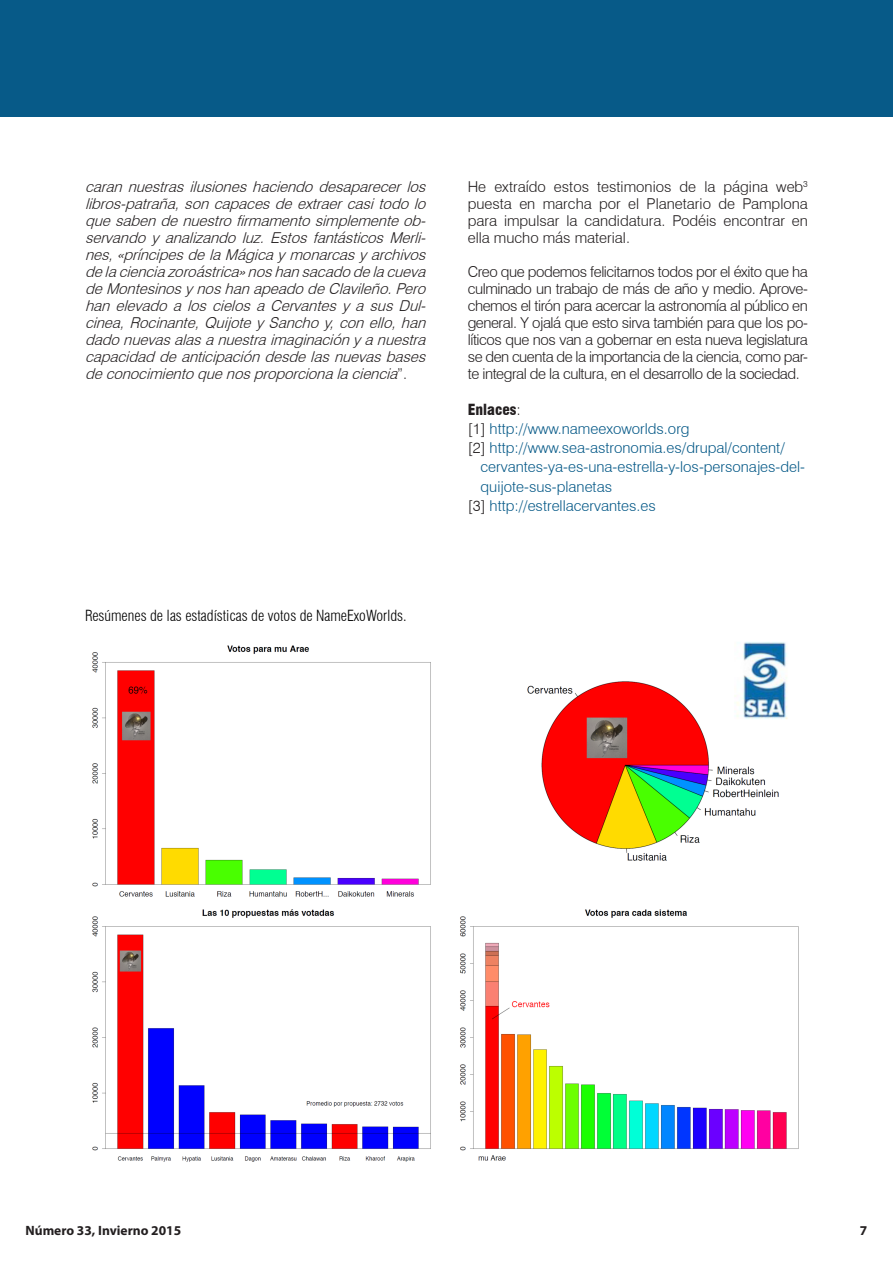
<style>
.page{position:relative;width:893px;height:1263px;background:#fff}
.page>*{position:absolute;margin:0;border:0;box-sizing:border-box;transform-origin:0 0}
.Body_1{font:italic 300 15px/17px "Swiss 721 BT";color:#231f20;text-align:justify}
.Body_1-2{font:300 15px/17px "Swiss 721 BT";letter-spacing:-.03em;color:#231f20;text-align:justify}
.Body_1-3{font:300 15px/19.2px "Swiss 721 BT";color:#075a88}
.t1{font:300 condensed 15px "Swiss 721 BT";color:#000}
.Body_1-4{font:900 condensed 15px "Swiss 721 BT";color:#231f20}
.t2{font:700 13.5px "Myriad Pro";color:#231f20}
.s1{font-style:normal}
.s2{font-weight:300;font-stretch:normal}
.s3{color:#231f20}
</style>
<div class="page">
<div style="left:0;top:0;width:893px;height:117px;background:#075a88"></div>
<img style="left:92px;top:642px;width:707px;height:520px">
<p class="Body_1" style="left:85px;top:178px;width:346px">caran nuestras ilusiones haciendo desaparecer los libros-patraña,soncapacesdeextraercasitodolo quesabendenuestrofirmamentosimplementeob&shy;servando y analizando luz. Estos fantásticos Merli&shy;nes,«príncipesdelaMágicay monarcasy archivos delacienciazoroástrica»noshansacadodelacueva deMontesinosy noshanapeadodeClavileño.Pero han elevado a los cielos a Cervantes y a sus Dul&shy;cinea,Rocinante,Quijotey Sanchoy,conello,han dadonuevasalasanuestraimaginacióny anuestra capacidaddeanticipacióndesdelasnuevasbases deconocimientoquenosproporcionalaciencia<span class="s1">” .</span></p>
<p class="Body_1-2" style="left:468px;top:178px;width:342px">He extraído estos testimonios de la página web<sup>3 </sup>puesta en marcha por el Planetario de Pamplona para impulsar la candidatura. Podéis encontrar en ella mucho más material.</p>
<p class="Body_1-2" style="left:468px;top:263px;width:342px">Creo que podemos felicitarnos todos por el éxito que ha culminado un trabajo de más de año y medio. Aprove&shy;chemos el tirón para acercar la astronomía al público en general. Y ojalá que esto sirva también para que los po&shy;líticos que nos van a gobernar en esta nueva legislatura se den cuenta de la importancia de la ciencia, como par&shy;te integral de la cultura, en el desarrollo de la sociedad.</p>
<p class="Body_1-4" style="left:468px;top:400px;width:55px">Enlaces<span class="s2">:</span></p>
<p class="Body_1-3" style="left:468px;top:419px;width:223px"><span class="s3">[1]</span> http://www.nameexoworlds.org</p>
<p class="Body_1-3" style="left:480px;top:438px;width:326px;text-indent:-13px"><span class="s3">[2]</span> http://www.sea-astronomia.es/drupal/content/ cervantes-ya-es-una-estrella-y-los-personajes-del&shy;quijote-sus-planetas</p>
<p class="Body_1-3" style="left:468px;top:496px;width:190px"><span class="s3">[3]</span> http://estrellacervantes.es</p>
<p class="t1" style="left:85px;top:606px;width:323px">Resúmenes de las estadísticas de votos de NameExoWorlds.</p>
<p class="t2" style="left:26px;top:1221px;width:157px">Número 33, Invierno 2015</p>
<p class="t2" style="left:860px;top:1221px;width:9px">7</p>
</div>
